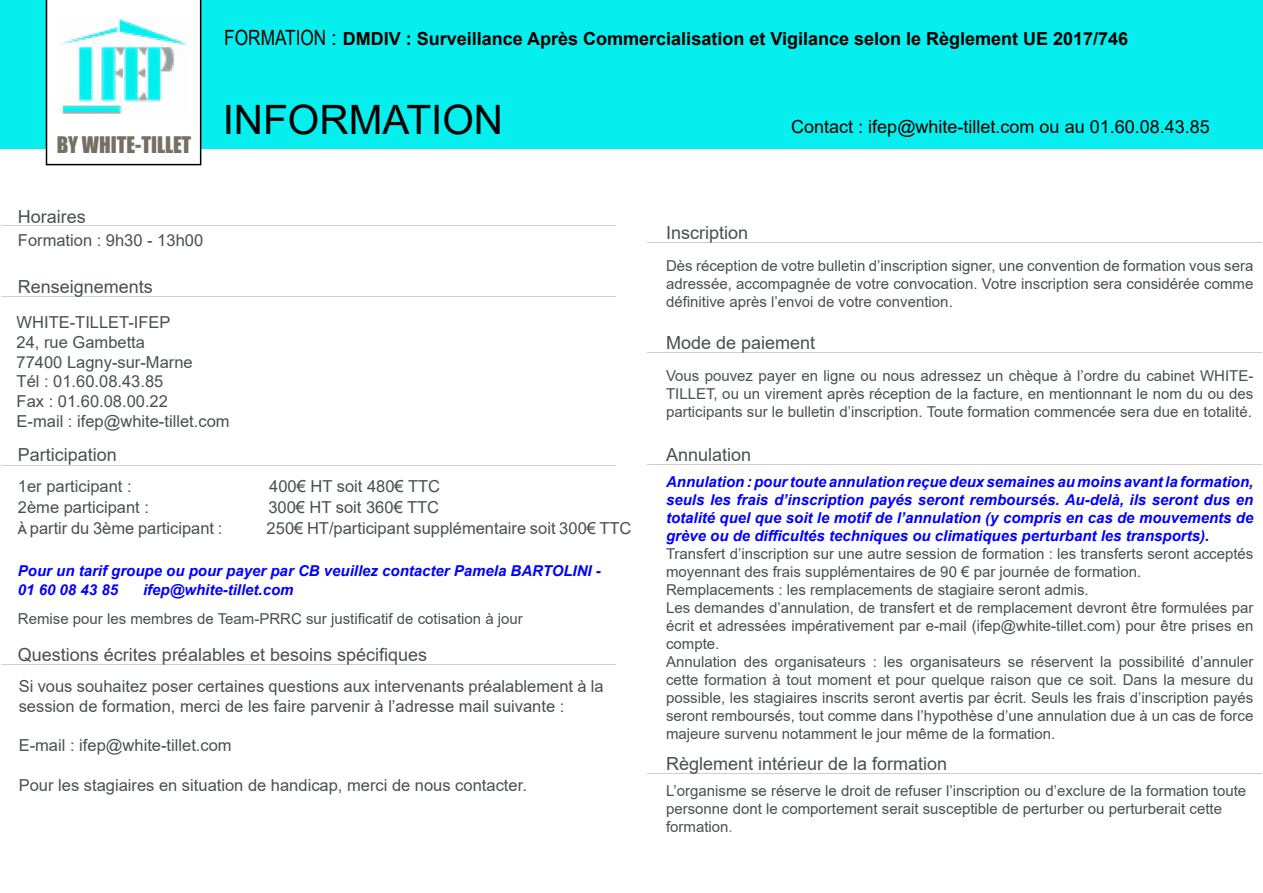
<style>
.page{position:relative;width:1263px;height:893px;background:#fff}
.page>*{position:absolute;margin:0;border:0;box-sizing:border-box;transform-origin:0 0}
.t1{font:40.5px "Arial";color:#000}
.t2{font:21px "Impact";color:#766f64}
.t3{font:18px "Arial";color:#4a4f51}
.t4{font:700 18px "Arial";color:#000}
.t5{font:18px "Arial";color:#000}
.t6{font:16.5px/19.8px "Arial";color:#4a4f51}
.t7{font:15px/18px "Arial";color:#4a4f51;text-align:justify}
.t8{font:italic 700 15px/18px "Arial";color:#00f}
.s1{font-family:"Arial Narrow";font-weight:400;font-size:21px}
.s2{font-weight:400;font-size:21px}
.s3{color:#766f64}
</style>
<div class="page">
<div style="left:0;top:0;width:1263px;height:149px;background:#05efef"></div>
<svg style="left:46px;top:0;width:155px;height:165px"></svg>
<hr style="left:2px;top:296px;width:614px;height:1px;background:#cecece">
<hr style="left:1px;top:225px;width:615px;height:1px;background:#cecece">
<hr style="left:646px;top:242px;width:615px;height:1px;background:#cecece">
<hr style="left:646px;top:352px;width:615px;height:1px;background:#cecece">
<hr style="left:646px;top:464px;width:615px;height:1px;background:#cecece">
<hr style="left:2px;top:465px;width:614px;height:1px;background:#cecece">
<hr style="left:1px;top:664px;width:615px;height:1px;background:#cecece">
<hr style="left:646px;top:773px;width:615px;height:1px;background:#cecece">
<h2 class="t2" style="left:57px;top:128px;width:136px">BY WHITE-TILLET</h2>
<p class="t3" style="left:18px;top:204px;width:70px">Horaires</p>
<p class="t4" style="left:224px;top:26px;width:905px"><span class="s1">FORMATION</span> <span class="s2">:</span> DMDIV : Surveillance Après Commercialisation et Vigilance selon le Règlement UE 2017/746</p>
<h1 class="t1" style="left:223px;top:92px;width:282px">INFORMATION</h1>
<p class="t5" style="left:791px;top:114px;width:420px">Contact : ifep@white-tillet.com ou au 01.60.08.43.85</p>
<p class="t6" style="left:18px;top:231px;width:187px">Formation : 9h30 - 13h00</p>
<p class="t3" style="left:18px;top:274px;width:137px">Renseignements</p>
<p class="t6" style="left:17px;top:312px;width:214px">WHITE-TILLET-IFEP<br>24, rue Gambetta<br>77400 Lagny-sur-Marne<br>Tél : 01.60.08.43.85<br>Fax : 01.60.08.00.22<br>E-mail : ifep@white-tillet.com</p>
<p class="t3" style="left:18px;top:442px;width:101px">Participation</p>
<p class="t6" style="left:18px;top:476px;width:115px">1er participant :</p>
<p class="t6" style="left:269px;top:476px;width:172px">400€ HT soit 480€ TTC</p>
<p class="t6" style="left:18px;top:497px;width:133px">2ème participant :</p>
<p class="t6" style="left:268px;top:497px;width:172px">300€ HT soit 360€ TTC</p>
<p class="t6" style="left:18px;top:518px;width:206px">à partir du 3ème participant :</p>
<p class="t6" style="left:267px;top:518px;width:366px">250€ HT/participant supplémentaire soit 300€ TTC</p>
<p class="t8" style="left:18px;top:561px;width:584px;line-height:19.5px">Pour un tarif groupe ou pour payer par CB veuillez contacter Pamela BARTOLINI -<br>01 60 08 43 85</p>
<p class="t8" style="left:143px;top:581px;width:152px">ifep@white-tillet.com</p>
<p class="t7" style="left:18px;top:609px;width:506px">Remise pour les membres de Team-PRRC sur justificatif de cotisation à jour</p>
<p class="t3" style="left:18px;top:642px;width:411px">Questions écrites préalables et besoins spécifiques</p>
<p class="t6" style="left:19px;top:676px;width:586px">Si vous souhaitez poser certaines questions aux intervenants préalablement à la session de formation, merci de les faire parvenir à l’adresse mail suivante :</p>
<p class="t6" style="left:19px;top:736px;width:214px">E-mail : ifep@white-tillet.com</p>
<p class="t6" style="left:19px;top:775px;width:510px">Pour les stagiaires en situation de handicap, merci de nous contacter.</p>
<p class="t3" style="left:666px;top:220px;width:84px">Inscription</p>
<p class="t7" style="left:666px;top:256px;width:589px">Dès réception de votre bulletin d’inscription signer, une convention de formation vous sera adressée, accompagnée de votre convocation. Votre inscription sera considérée comme définitive après l’envoi de votre convention.</p>
<p class="t3" style="left:666px;top:331px;width:151px">Mode de paiement</p>
<p class="t7" style="left:666px;top:367px;width:589px">Vous pouvez payer en ligne ou nous adressez un chèque à l’ordre du cabinet WHITE-TILLET, ou un virement après réception de la facture, en mentionnant le nom du ou des participants sur le bulletin d’inscription. Toute formation commencée sera due en totalité.</p>
<p class="t3" style="left:666px;top:442px;width:87px">Annulation</p>
<p class="t8" style="left:666px;top:474px;width:589px;text-align:justify">Annulation : pour toute annulation reçue deux semaines au moins avant la formation, seuls les frais d’inscription payés seront remboursés. Au-delà, ils seront dus en totalité quel que soit le motif de l’annulation (y compris en cas de mouvements de grève ou de difficultés techniques ou climatiques perturbant les transports).</p>
<p class="t7" style="left:666px;top:545px;width:589px;text-align:left">Transfert d’inscription sur une autre session de formation : les transferts seront acceptés moyennant des frais supplémentaires de 90 € par journée de formation.<br>Remplacements : les remplacements de stagiaire seront admis.<br>Les demandes d’annulation, de transfert et de remplacement devront être formulées par écrit et adressées impérativement par e-mail (ifep@white-tillet.com) pour être prises en compte.<br>Annulation des organisateurs : les organisateurs se réservent la possibilité d’annuler cette formation à tout moment et pour quelque raison que ce soit. Dans la mesure du possible, les stagiaires inscrits seront avertis par écrit. Seuls les frais d’inscription payés seront remboursés, tout comme dans l’hypothèse d’une annulation due à un cas de force majeure survenu notamment le jour même de la formation.</p>
<p class="t3" style="left:666px;top:751px;width:283px">Règlement intérieur de la formation</p>
<p class="t7" style="left:666px;top:782px;width:582px;text-align:left">L’organisme se réserve le droit de refuser l’inscription ou d’exclure de la formation toute personne dont le comportement serait susceptible de perturber ou perturberait cette formation<span class="s3">.</span></p>
</div>
